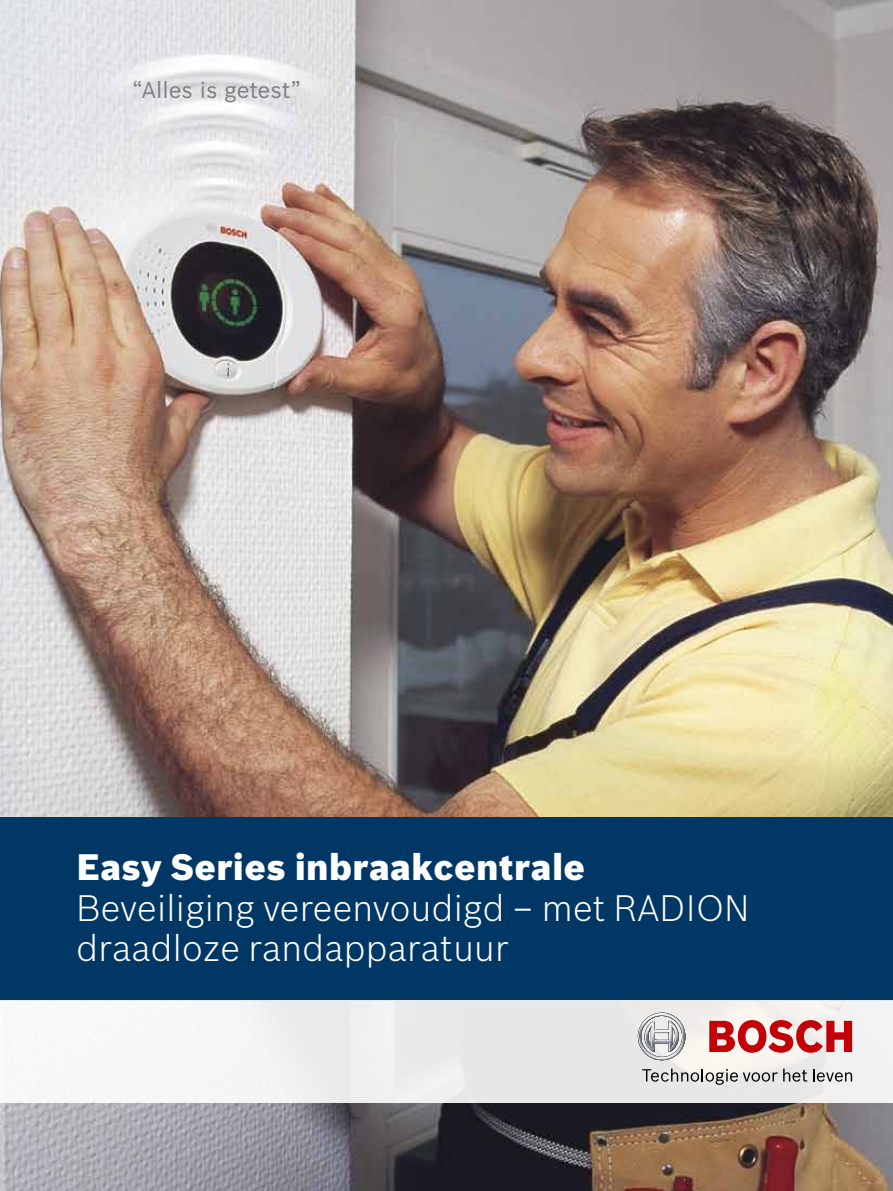
<style>
.page{position:relative;width:893px;height:1191px;background:#fff}
.page>*{position:absolute;margin:0;border:0;box-sizing:border-box;transform-origin:0 0}
.t1{font:300 36px/40.8px "Bosch Sans";letter-spacing:.01em;color:#fff}
.t2{font:900 36px "Bosch Sans";letter-spacing:.01em;color:#fff}
.t3{font:22.5px "Bosch Sans";color:#7f7f83}
</style>
<div class="page">
<img style="left:0;top:0;width:893px;height:1191px">
<div style="left:0;top:816px;width:893px;height:184px;background:#003765"></div>
<div style="left:0;top:1000px;width:893px;height:102px;background:#f1f1f0"></div>
<svg style="left:638px;top:1012px;width:47px;height:48px"></svg>
<svg style="left:642px;top:1068px;width:165px;height:16px"></svg>
<svg style="left:813px;top:1069px;width:39px;height:12px"></svg>
<svg style="left:709px;top:1020px;width:143px;height:32px"></svg>
<p class="t3" style="left:132px;top:73px;width:171px">“Alles is getest”</p>
<p class="t2" style="left:77px;top:839px;width:510px">Easy Series inbraakcentrale</p>
<p class="t1" style="left:77px;top:885px;width:674px">Beveiliging vereenvoudigd – met RADION draadloze randapparatuur</p>
</div>
